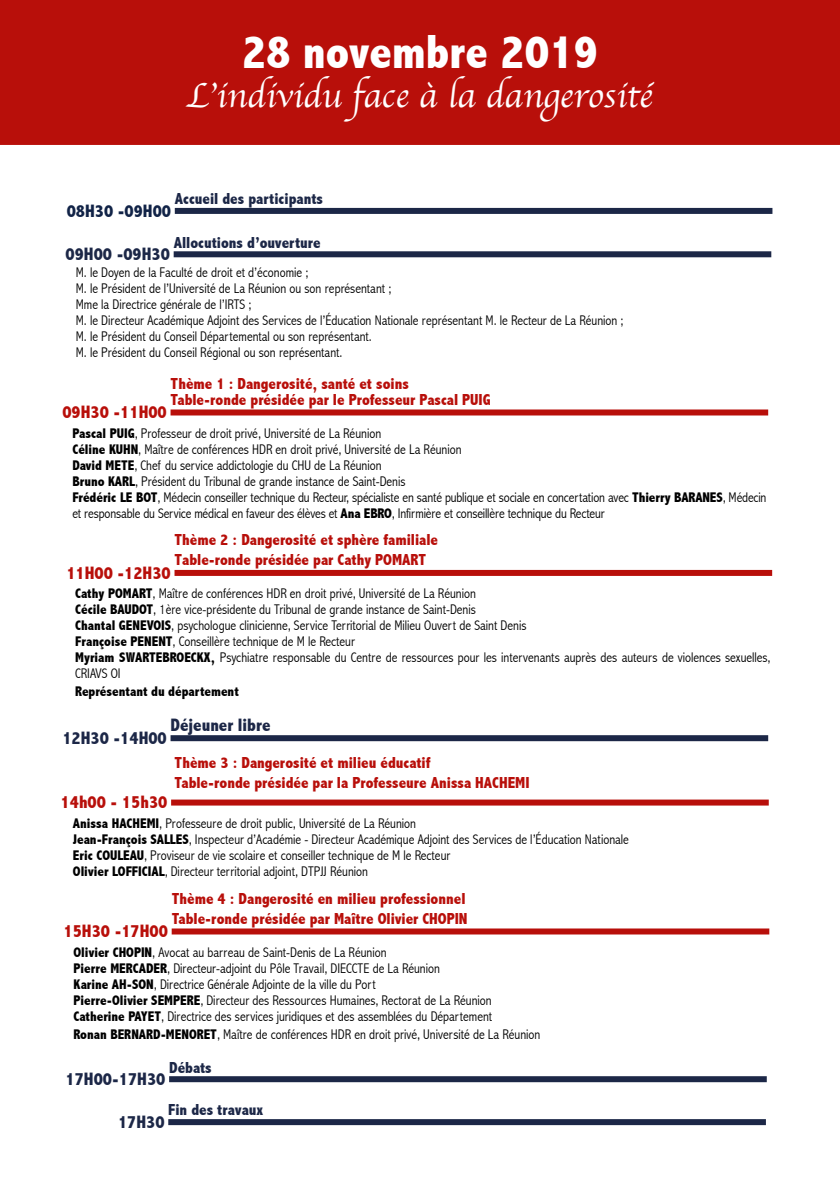
<style>
.page{position:relative;width:840px;height:1191px;background:#fff}
.page>*{position:absolute;margin:0;border:0;box-sizing:border-box;transform-origin:0 0}
.t1{font:800 condensed 48px "Abadi";color:#fff}
.t2{font:36px "Apple Chancery";color:#fff}
.t3{font:800 condensed 18px "Abadi";color:#1c2747}
.t4{font:800 condensed 18px "Abadi";color:#b80f0a}
.t5{font:800 condensed 18px "Abadi";color:#112347}
.t6{font:800 condensed 16px "Abadi";color:#b80f0a}
.t7{font:800 condensed 16px "Abadi";color:#1c2747}
.t8{font:300 condensed 14px/16px "Abadi";color:#000}
.t9{font:300 condensed 14px/16px "Abadi";letter-spacing:-.01em;color:#000001}
.t10{font:800 condensed 14px "Abadi";color:#000}
.s1{font-weight:800}
</style>
<div class="page">
<div style="left:0;top:0;width:839px;height:145px;background:#b80f0a"></div>
<div style="left:170px;top:409px;width:597px;height:6px;background:#b80f0a"></div>
<div style="left:174px;top:570px;width:597px;height:6px;background:#b80f0a"></div>
<div style="left:171px;top:799px;width:597px;height:6px;background:#b80f0a"></div>
<div style="left:171px;top:928px;width:597px;height:6px;background:#b80f0a"></div>
<div style="left:173px;top:251px;width:597px;height:6px;background:#1c2747"></div>
<div style="left:175px;top:208px;width:597px;height:6px;background:#1c2747"></div>
<div style="left:170px;top:735px;width:597px;height:6px;background:#1c2747"></div>
<div style="left:169px;top:1076px;width:597px;height:6px;background:#1c2747"></div>
<div style="left:168px;top:1119px;width:597px;height:6px;background:#1c2747"></div>
<p class="t1" style="left:241px;top:24px;width:358px">28 novembre 2019</p>
<p class="t2" style="left:186px;top:66px;width:468px">L’individu face à la dangerosité</p>
<p class="t7" style="left:175px;top:189px;width:150px">Accueil des participants</p>
<p class="t5" style="left:67px;top:200px;width:106px">08H30 -09H00</p>
<p class="t7" style="left:173px;top:233px;width:148px">Allocutions d’ouverture</p>
<p class="t3" style="left:65px;top:244px;width:106px">09H00 -09H30</p>
<p class="t8" style="left:76px;top:264px;width:234px">M. le Doyen de la Faculté de droit et d’économie ;</p>
<p class="t8" style="left:76px;top:280px;width:317px">M. le Président de l’Université de La Réunion ou son représentant ;</p>
<p class="t8" style="left:76px;top:296px;width:177px">Mme la Directrice générale de l’IRTS ;</p>
<p class="t8" style="left:76px;top:312px;width:549px">M. le Directeur Académique Adjoint des Services de l’Éducation Nationale représentant M. le Recteur de La Réunion ;</p>
<p class="t8" style="left:76px;top:328px;width:297px">M. le Président du Conseil Départemental ou son représentant.</p>
<p class="t8" style="left:76px;top:344px;width:268px">M. le Président du Conseil Régional ou son représentant.</p>
<p class="t6" style="left:170px;top:374px;width:240px">Thème 1 : Dangerosité, santé et soins</p>
<p class="t6" style="left:170px;top:390px;width:321px">Table-ronde présidée par le Professeur Pascal PUIG</p>
<p class="t8" style="left:72px;top:425px;width:310px"><span class="s1">Pascal PUIG</span>, Professeur de droit privé, Université de La Réunion</p>
<p class="t8" style="left:72px;top:441px;width:390px"><span class="s1">Céline KUHN</span>, Maître de conférences HDR en droit privé, Université de La Réunion</p>
<p class="t8" style="left:72px;top:457px;width:310px"><span class="s1">David METE</span>, Chef du service addictologie du CHU de La Réunion</p>
<p class="t8" style="left:72px;top:473px;width:334px"><span class="s1">Bruno KARL</span>, Président du Tribunal de grande instance de Saint-Denis</p>
<p class="t9" style="left:72px;top:489px;width:695px"><span class="s1">Frédéric LE BOT</span>, Médecin conseiller technique du Recteur, spécialiste en santé publique et sociale en concertation avec <span class="s1">Thierry BARANES</span>, Médecin et responsable du Service médical en faveur des élèves et <span class="s1">Ana EBRO</span>, Infirmière et conseillère technique du Recteur</p>
<p class="t4" style="left:62px;top:402px;width:106px">09H30 -11H00</p>
<p class="t6" style="left:174px;top:531px;width:265px">Thème 2 : Dangerosité et sphère familiale</p>
<p class="t6" style="left:174px;top:551px;width:253px">Table-ronde présidée par Cathy POMART</p>
<p class="t8" style="left:75px;top:585px;width:402px"><span class="s1">Cathy POMART</span>, Maître de conférences HDR en droit privé, Université de La Réunion</p>
<p class="t8" style="left:75px;top:601px;width:402px"><span class="s1">Cécile BAUDOT</span>, 1ère vice-présidente du Tribunal de grande instance de Saint-Denis</p>
<p class="t8" style="left:75px;top:617px;width:452px"><span class="s1">Chantal GENEVOIS</span>, psychologue clinicienne, Service Territorial de Milieu Ouvert de Saint Denis</p>
<p class="t8" style="left:75px;top:633px;width:281px"><span class="s1">Françoise PENENT</span>, Conseillère technique de M le Recteur</p>
<p class="t8" style="left:75px;top:649px;width:696px"><span class="s1">Myriam SWARTEBROECKX,</span> Psychiatre responsable du Centre de ressources pour les intervenants auprès des auteurs de violences sexuelles,<br>CRIAVS OI</p>
<p class="t10" style="left:75px;top:683px;width:165px">Représentant du département</p>
<p class="t4" style="left:66px;top:562px;width:106px">11H00 -12H30</p>
<p class="t3" style="left:170px;top:714px;width:101px">Déjeuner libre</p>
<p class="t3" style="left:62px;top:727px;width:106px">12H30 -14H00</p>
<p class="t6" style="left:174px;top:753px;width:257px">Thème 3 : Dangerosité et milieu éducatif</p>
<p class="t6" style="left:174px;top:773px;width:356px">Table-ronde présidée par la Professeure Anissa HACHEMI</p>
<p class="t8" style="left:73px;top:815px;width:344px"><span class="s1">Anissa HACHEMI</span>, Professeure de droit public, Université de La Réunion</p>
<p class="t8" style="left:73px;top:831px;width:557px"><span class="s1">Jean-François SALLES</span>, Inspecteur d’Académie - Directeur Académique Adjoint des Services de l’Éducation Nationale</p>
<p class="t8" style="left:73px;top:847px;width:379px"><span class="s1">Eric COULEAU</span>, Proviseur de vie scolaire et conseiller technique de M le Recteur</p>
<p class="t8" style="left:73px;top:863px;width:296px"><span class="s1">Olivier LOFFICIAL</span>, Directeur territorial adjoint, DTPJJ Réunion</p>
<p class="t4" style="left:61px;top:792px;width:108px">14h00 - 15h30</p>
<p class="t6" style="left:171px;top:889px;width:295px">Thème 4 : Dangerosité en milieu professionnel</p>
<p class="t6" style="left:171px;top:909px;width:297px">Table-ronde présidée par Maître Olivier CHOPIN</p>
<p class="t8" style="left:73px;top:944px;width:314px"><span class="s1">Olivier CHOPIN</span>, Avocat au barreau de Saint-Denis de La Réunion</p>
<p class="t8" style="left:73px;top:960px;width:368px"><span class="s1">Pierre MERCADER</span>, Directeur-adjoint du Pôle Travail, DIECCTE de La Réunion</p>
<p class="t8" style="left:73px;top:976px;width:303px"><span class="s1">Karine AH-SON</span>, Directrice Générale Adjointe de la ville du Port</p>
<p class="t8" style="left:73px;top:992px;width:419px"><span class="s1">Pierre-Olivier SEMPERE</span>, Directeur des Ressources Humaines, Rectorat de La Réunion</p>
<p class="t8" style="left:73px;top:1008px;width:420px"><span class="s1">Catherine PAYET</span>, Directrice des services juridiques et des assemblées du Département</p>
<p class="t8" style="left:73px;top:1026px;width:468px"><span class="s1">Ronan BERNARD-MENORET</span>, Maître de conférences HDR en droit privé, Université de La Réunion</p>
<p class="t4" style="left:63px;top:921px;width:106px">15H30 -17H00</p>
<p class="t7" style="left:169px;top:1058px;width:44px">Débats</p>
<p class="t3" style="left:66px;top:1068px;width:101px">17H00-17H30</p>
<p class="t7" style="left:168px;top:1099px;width:96px">Fin des travaux</p>
<p class="t3" style="left:118px;top:1111px;width:48px">17H30</p>
</div>
